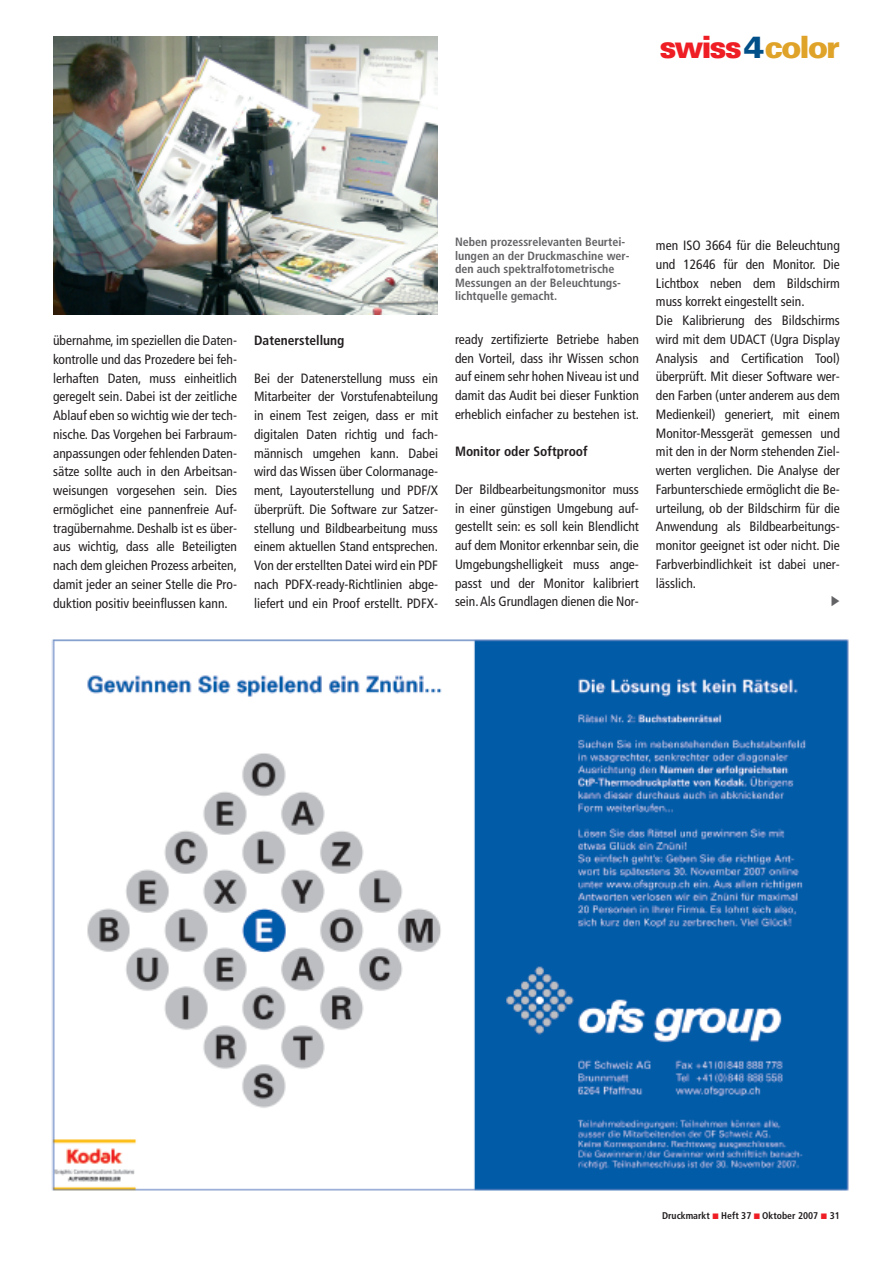
<style>
.page{position:relative;width:893px;height:1263px;background:#fff}
.page>*{position:absolute;margin:0;border:0;box-sizing:border-box;transform-origin:0 0}
.t1{font:900 30.75px "Univers";letter-spacing:-.065em;color:#ee1e24}
.t2{font:condensed 13.5px/18.8px "Frutiger";color:#231f20;text-align:justify}
.t3{font:700 condensed 13.5px "Frutiger";color:#231f20}
.t4{font:700 condensed 12px/13.5px "Frutiger";color:#636366}
.t5{font:700 condensed 9.75px "Frutiger";color:#231f20}
.s1{color:#014f88}
.s2{color:#e0a329}
</style>
<div class="page">
<img style="left:53px;top:36px;width:385px;height:279px">
<img style="left:51px;top:639px;width:798px;height:552px">
<h1 class="t1" style="left:659px;top:36px;width:182px">swiss<span class="s1">4</span><span class="s2">color</span></h1>
<p class="t2" style="left:53px;top:332px;width:185px">übernahme, im speziellen die Daten&shy;kontrolle und das Prozedere bei feh&shy;lerhaften Daten, muss einheitlich geregelt sein. Dabei ist der zeitliche Ablauf eben so wichtig wie der tech&shy;nische. Das Vorgehen bei Farbraum&shy;anpassungen oder fehlenden Daten&shy;sätze sollte auch in den Arbeitsan&shy;weisungen vorgesehen sein. Dies ermöglichet eine pannenfreie Auf&shy;tragübernahme. Deshalb ist es über&shy;aus wichtig, dass alle Beteiligten nach dem gleichen Prozess arbeiten, damit jeder an seiner Stelle die Pro&shy;duktion positiv beeinflussen kann.</p>
<p class="t3" style="left:254px;top:335px;width:92px">Datenerstellung</p>
<p class="t2" style="left:254px;top:370px;width:185px">Bei der Datenerstellung muss ein Mitarbeiter der Vorstufenabteilung in einem Test zeigen, dass er mit digitalen Daten richtig und fach&shy;männisch umgehen kann. Dabei wird das Wissen über Colormanage&shy;ment, Layouterstellung und PDF/X überprüft. Die Software zur Satzer&shy;stellung und Bildbearbeitung muss einem aktuellen Stand entsprechen.<br>Von der erstellten Datei wird ein PDF nach PDFX-ready-Richtlinien abge&shy;liefert und ein Proof erstellt. PDFX-</p>
<p class="t4" style="left:455px;top:236px;width:176px">Neben prozessrelevanten Beurtei&shy;lungen an der Druckmaschine wer&shy;den auch spektralfotometrische<br>Messungen an der Beleuchtungs&shy;lichtquelle gemacht.</p>
<p class="t2" style="left:455px;top:331px;width:185px">ready zertifizierte Betriebe haben den Vorteil, dass ihr Wissen schon auf einem sehr hohen Niveau ist und damit das Audit bei dieser Funktion erheblich einfacher zu bestehen ist.</p>
<p class="t3" style="left:455px;top:446px;width:134px">Monitor oder Softproof</p>
<p class="t2" style="left:455px;top:481px;width:185px">Der Bildbearbeitungsmonitor muss in einer günstigen Umgebung auf&shy;gestellt sein: es soll kein Blendlicht auf dem Monitor erkennbar sein, die Umgebungshelligkeit muss ange&shy;passt und der Monitor kalibriert sein.Als Grundlagen dienen die Nor-</p>
<p class="t2" style="left:656px;top:237px;width:185px;text-align:left">men ISO 3664 für die Beleuchtung und 12646 für den Monitor. Die<br>Lichtbox neben dem Bildschirm muss korrekt eingestellt sein.<br>Die Kalibrierung des Bildschirms wird mit dem UDACT (Ugra Display<br>Analysis and Certification Tool) überprüft. Mit dieser Software wer&shy;den Farben (unter anderem aus dem<br>Medienkeil) generiert, mit einem<br>Monitor-Messgerät gemessen und mit den in der Norm stehenden Ziel&shy;werten verglichen. Die Analyse der<br>Farbunterschiede ermöglicht die Be&shy;urteilung, ob der Bildschirm für die<br>Anwendung als Bildbearbeitungs&shy;monitor geeignet ist oder nicht. Die<br>Farbverbindlichkeit ist dabei uner&shy;lässlich.</p>
<p class="t5" style="left:662px;top:1212px;width:179px">Druckmarkt Heft 37 Oktober 2007 31</p>
</div>
